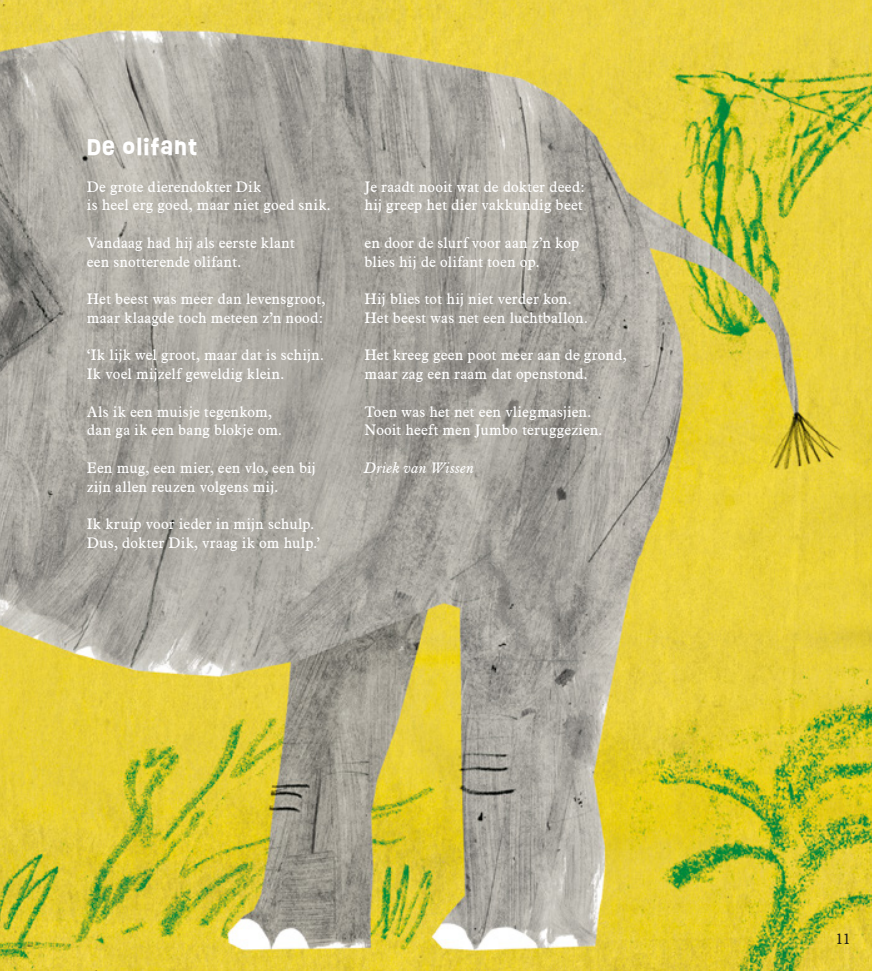
<style>
.page{position:relative;width:872px;height:971px;background:#fff}
.page>*{position:absolute;margin:0;border:0;box-sizing:border-box;transform-origin:0 0}
.titel_gedicht{font:700 21.25px "Ruddy";letter-spacing:.05em;color:#fff}
.Gedicht{font:15px "Aldine 721 BT";letter-spacing:.015em;color:#fff}
.Gedicht-2{font:italic 15px "Aldine 721 BT";letter-spacing:.015em;color:#fff}
.t1{font:15px "Aldine 721 BT";color:#1d1d1b}
</style>
<div class="page">
<img style="left:0;top:0;width:872px;height:971px">
<p class="titel_gedicht" style="left:87px;top:131px;width:112px">DE OLIFANT</p>
<p class="Gedicht" style="left:87px;top:177px;width:176px">De grote dierendokter Dik</p>
<p class="Gedicht" style="left:87px;top:196px;width:245px">is heel erg goed, maar niet goed snik.</p>
<p class="Gedicht" style="left:87px;top:233px;width:209px">Vandaag had hij als eerste klant</p>
<p class="Gedicht" style="left:87px;top:252px;width:156px">een snotterende olifant.</p>
<p class="Gedicht" style="left:87px;top:290px;width:240px">Het beest was meer dan levensgroot,</p>
<p class="Gedicht" style="left:87px;top:308px;width:238px">maar klaagde toch meteen z’n nood:</p>
<p class="Gedicht" style="left:87px;top:346px;width:238px">‘Ik lijk wel groot, maar dat is schijn.</p>
<p class="Gedicht" style="left:87px;top:365px;width:199px">Ik voel mijzelf geweldig klein.</p>
<p class="Gedicht" style="left:87px;top:402px;width:186px">Als ik een muisje tegenkom,</p>
<p class="Gedicht" style="left:87px;top:421px;width:197px">dan ga ik een bang blokje om.</p>
<p class="Gedicht" style="left:87px;top:458px;width:230px">Een mug, een mier, een vlo, een bij</p>
<p class="Gedicht" style="left:87px;top:477px;width:193px">zijn allen reuzen volgens mij.</p>
<p class="Gedicht" style="left:87px;top:515px;width:229px">Ik kruip voor ieder in mijn schulp.</p>
<p class="Gedicht" style="left:87px;top:533px;width:235px">Dus, dokter Dik, vraag ik om hulp.’</p>
<p class="Gedicht" style="left:364px;top:177px;width:222px">Je raadt nooit wat de dokter deed:</p>
<p class="Gedicht" style="left:364px;top:196px;width:220px">hij greep het dier vakkundig beet</p>
<p class="Gedicht" style="left:364px;top:233px;width:216px">en door de slurf voor aan z’n kop</p>
<p class="Gedicht" style="left:364px;top:252px;width:176px">blies hij de olifant toen op.</p>
<p class="Gedicht" style="left:364px;top:290px;width:208px">Hij blies tot hij niet verder kon.</p>
<p class="Gedicht" style="left:364px;top:308px;width:225px">Het beest was net een luchtballon.</p>
<p class="Gedicht" style="left:364px;top:346px;width:263px">Het kreeg geen poot meer aan de grond,</p>
<p class="Gedicht" style="left:364px;top:365px;width:225px">maar zag een raam dat openstond.</p>
<p class="Gedicht" style="left:364px;top:402px;width:228px">Toen was het net een vliegmasjien.</p>
<p class="Gedicht" style="left:364px;top:421px;width:239px">Nooit heeft men Jumbo teruggezien.</p>
<p class="Gedicht-2" style="left:364px;top:458px;width:111px">Driek van Wissen</p>
<p class="t1" style="left:835px;top:930px;width:16px">11</p>
</div>
